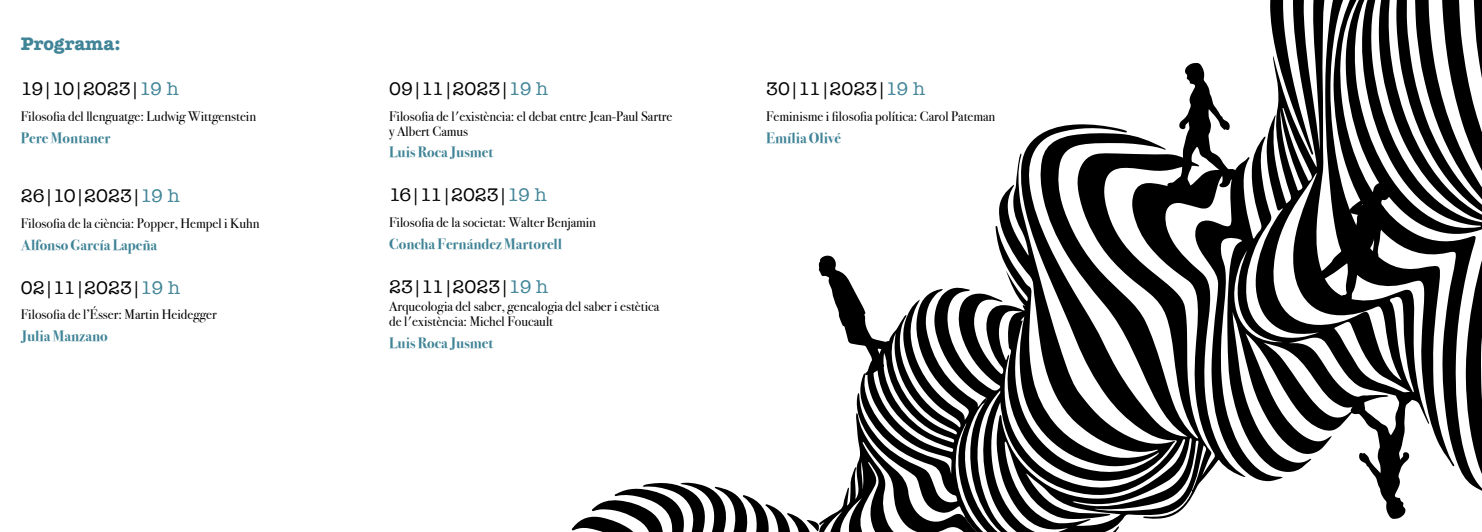
<style>
.page{position:relative;width:1482px;height:532px;background:#fff}
.page>*{position:absolute;margin:0;border:0;box-sizing:border-box;transform-origin:0 0}
.t1{font:18.75px "American Typewriter";color:#000}
.t2{font:18.75px "American Typewriter";letter-spacing:-.035em;color:#000}
.t3{font:18.75px "American Typewriter";letter-spacing:-.03em;color:#000}
.t4{font:700 18.75px "American Typewriter";color:#408497}
.t5{font:700 15px "Bodoni Svty Two ITCTT";color:#408497}
.t6{font:13.75px/15px "Bodoni Svty Two ITCTT";color:#000}
.s1{font-size:17.12px}
.s2{color:#408497}
</style>
<div class="page">
<svg style="left:955px;top:124px;width:246px;height:407px"></svg>
<svg style="left:1194px;top:0;width:130px;height:481px"></svg>
<svg style="left:856px;top:288px;width:242px;height:243px"></svg>
<svg style="left:1453px;top:231px;width:28px;height:260px;fill:#000"></svg>
<svg style="left:1324px;top:0;width:130px;height:466px"></svg>
<svg style="left:1441px;top:0;width:40px;height:231px"></svg>
<svg style="left:1269px;top:0;width:44px;height:155px"></svg>
<svg style="left:1302px;top:182px;width:88px;height:123px"></svg>
<svg style="left:1166px;top:63px;width:70px;height:127px"></svg>
<svg style="left:818px;top:255px;width:73px;height:120px"></svg>
<svg style="left:571px;top:413px;width:469px;height:118px"></svg>
<svg style="left:1350px;top:391px;width:69px;height:127px"></svg>
<h1 class="t4" style="left:21px;top:27px;width:101px">Programa:</h1>
<h1 class="t2" style="left:21px;top:75px;width:159px">19<span class="s1">|</span>10<span class="s1">|</span>2023<span class="s1">|</span><span class="s2">19 h</span></h1>
<p class="t6" style="left:21px;top:107px;width:237px">Filosofia del llenguatge: Ludwig Wittgenstein</p>
<p class="t5" style="left:21px;top:125px;width:91px">Pere Montaner</p>
<h1 class="t1" style="left:21px;top:182px;width:160px">26<span class="s1">|</span>10<span class="s1">|</span>2023<span class="s1">|</span><span class="s2">19 h</span></h1>
<p class="t6" style="left:21px;top:214px;width:240px">Filosofia de la ciència: Popper, Hempel i Kuhn</p>
<p class="t5" style="left:21px;top:232px;width:138px">Alfonso García Lapeña</p>
<h1 class="t1" style="left:21px;top:273px;width:161px">02<span class="s1">|</span>11<span class="s1">|</span>2023<span class="s1">|</span><span class="s2">19 h</span></h1>
<p class="t6" style="left:21px;top:305px;width:197px">Filosofia de l’Ésser: Martin Heidegger</p>
<p class="t5" style="left:21px;top:323px;width:88px">Julia Manzano</p>
<h1 class="t1" style="left:389px;top:74px;width:161px">09<span class="s1">|</span>11<span class="s1">|</span>2023<span class="s1">|</span><span class="s2">19 h</span></h1>
<p class="t6" style="left:389px;top:107px;width:285px">Filosofia de l'existència: el debat entre Jean-Paul Sartre y Albert Camus</p>
<p class="t5" style="left:389px;top:140px;width:105px">Luis Roca Jusmet</p>
<h1 class="t3" style="left:389px;top:181px;width:159px">16<span class="s1">|</span>11<span class="s1">|</span>2023<span class="s1">|</span><span class="s2">19 h</span></h1>
<p class="t6" style="left:389px;top:213px;width:208px">Filosofia de la societat: Walter Benjamin</p>
<p class="t5" style="left:389px;top:231px;width:174px">Concha Fernández Martorell</p>
<h1 class="t1" style="left:389px;top:272px;width:161px">23<span class="s1">|</span>11<span class="s1">|</span>2023<span class="s1">|</span><span class="s2">19 h</span></h1>
<p class="t6" style="left:389px;top:297px;width:271px">Arqueologia del saber, genealogia del saber i estètica de l'existència: Michel Foucault</p>
<p class="t5" style="left:389px;top:330px;width:105px">Luis Roca Jusmet</p>
<h1 class="t1" style="left:766px;top:75px;width:161px">30<span class="s1">|</span>11<span class="s1">|</span>2023<span class="s1">|</span><span class="s2">19 h</span></h1>
<p class="t6" style="left:766px;top:107px;width:231px">Feminisme i filosofia política: Carol Pateman</p>
<p class="t5" style="left:766px;top:125px;width:76px">Emília Olivé</p>
</div>
